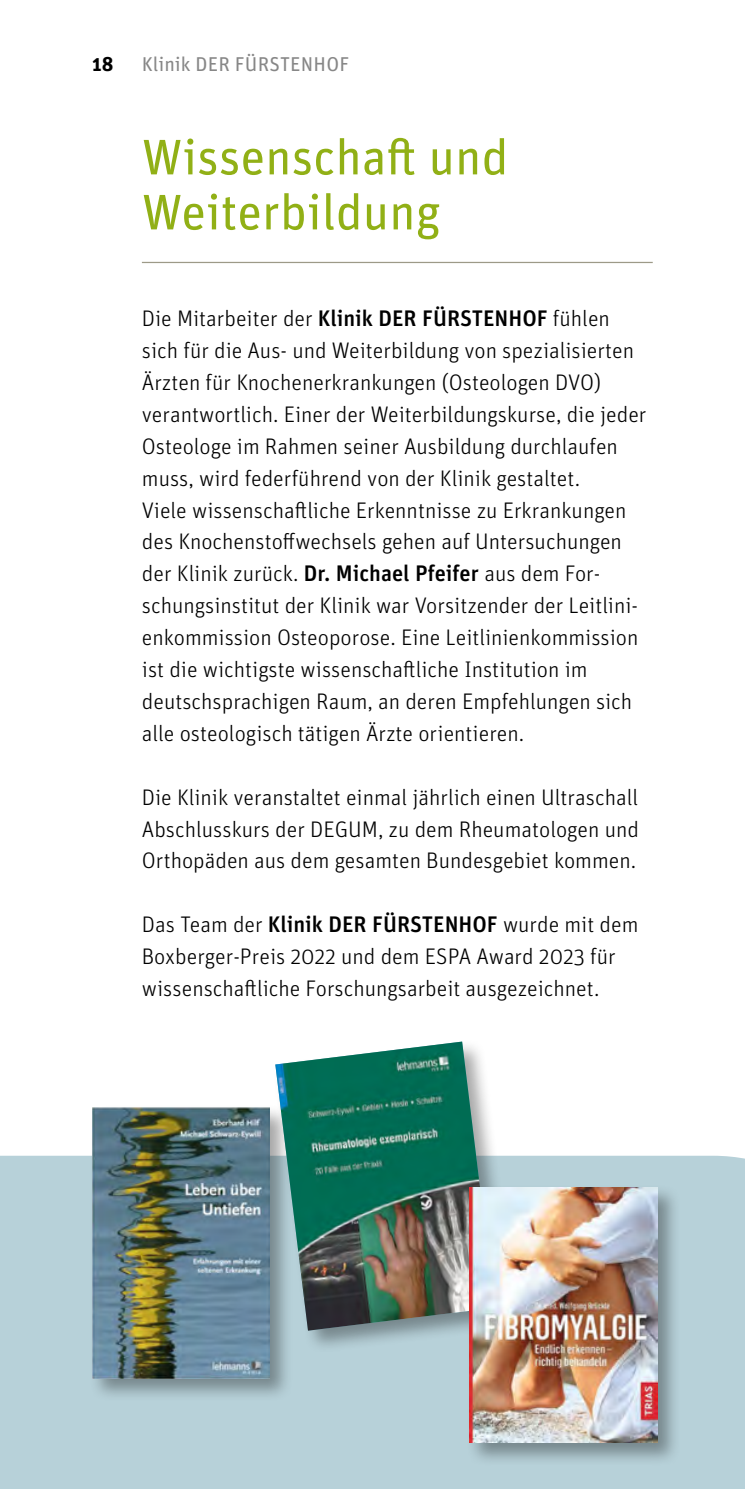
<style>
.page{position:relative;width:745px;height:1489px;background:#fff}
.page>*{position:absolute;margin:0;border:0;box-sizing:border-box;transform-origin:0 0}
.t1{font:50px/55px "Unit OT";color:#91b016}
.t2{font:300 22.5px/32px "Unit OT";color:#000}
.t3{font:20px "Unit OT";letter-spacing:.01em;color:#878787}
.t4{font:700 20px "Unit OT";color:#000}
.s1{font-weight:500}
</style>
<div class="page">
<hr style="left:142px;top:262px;width:510px;height:1px;background:#9d9a88">
<div style="left:0;top:1155px;width:744px;height:333px;background:#b7d1d9"></div>
<div style="left:89px;top:1104px;width:204px;height:298px;background:#000;opacity:.35"></div>
<img style="left:93px;top:1107px;width:176px;height:271px">
<div style="left:272px;top:1038px;width:245px;height:315px;background:#000;opacity:.35"></div>
<img style="left:275px;top:1041px;width:219px;height:289px">
<div style="left:465px;top:1184px;width:215px;height:282px;background:#000;opacity:.35"></div>
<img style="left:469px;top:1187px;width:188px;height:255px">
<p class="t4" style="left:92px;top:51px;width:23px">18</p>
<p class="t3" style="left:142px;top:51px;width:209px">Klinik DER FÜRSTENHOF</p>
<h1 class="t1" style="left:142px;top:129px;width:368px">Wissenschaft und<br>Weiterbildung</h1>
<p class="t2" style="left:142px;top:302px;width:505px">Die Mitarbeiter der <span class="s1">Klinik DER FÜRSTENHOF</span> fühlen sich für die Aus- und Weiterbildung von spezialisierten Ärzten für Knochenerkrankungen (Osteologen DVO) verantwortlich. Einer der Weiterbildungskurse, die jeder Osteologe im Rahmen seiner Ausbildung durchlaufen muss, wird federführend von der Klinik gestaltet.<br>Viele wissenschaftliche Erkenntnisse zu Erkrankungen des Knochenstoffwechsels gehen auf Untersuchungen der Klinik zurück. <span class="s1">Dr. Michael Pfeifer</span> aus dem For&shy;schungsinstitut der Klinik war Vorsitzender der Leitlini&shy;enkommission Osteoporose. Eine Leitlinienkommission ist die wichtigste wissenschaftliche Institution im deutschsprachigen Raum, an deren Empfehlungen sich alle osteologisch tätigen Ärzte orientieren.</p>
<p class="t2" style="left:142px;top:781px;width:498px;text-align:justify">Die Klinik veranstaltet einmal jährlich einen Ultraschall Abschlusskurs der DEGUM, zu dem Rheumatologen und Orthopäden aus dem gesamten Bundesgebiet kommen.</p>
<p class="t2" style="left:142px;top:908px;width:497px">Das Team der <span class="s1">Klinik DER FÜRSTENHOF</span> wurde mit dem<br>Boxberger-Preis 2022 und dem ESPA Award 2023 für wissenschaftliche Forschungsarbeit ausgezeichnet.</p>
</div>
